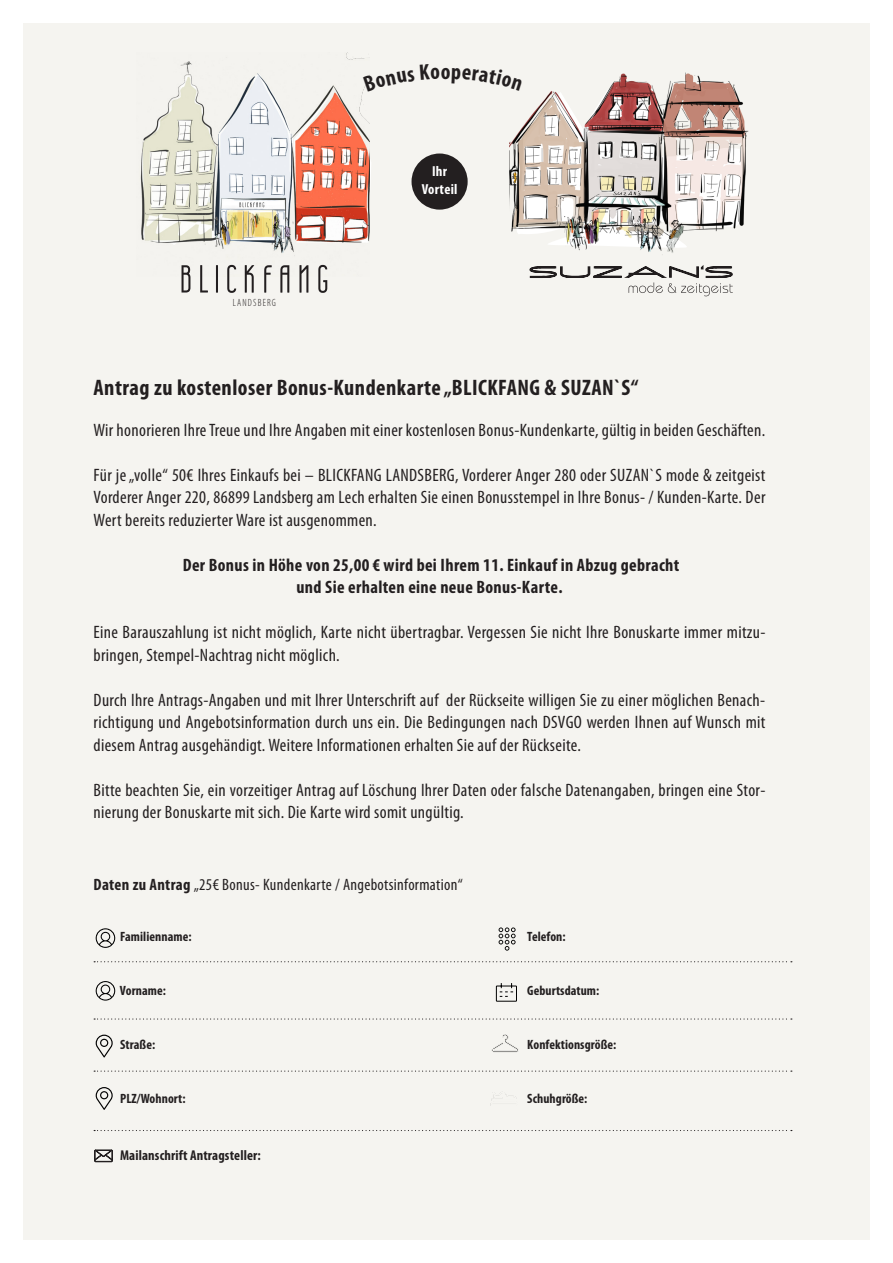
<style>
.page{position:relative;width:893px;height:1263px;background:#fff}
.page>*{position:absolute;margin:0;border:0;box-sizing:border-box;transform-origin:0 0}
.t1{font:700 condensed 22.5px "Myriad Pro";letter-spacing:.02em;color:#231f20}
.t2{font:condensed 18px/22.5px "Myriad Pro";letter-spacing:.02em;color:#231f20;text-align:justify}
.t3{font:700 condensed 18px/22.5px "Myriad Pro";letter-spacing:.02em;color:#231f20;text-align:center}
.t4{font:condensed 16.5px "Myriad Pro";letter-spacing:.02em;color:#231f20}
.t5{font:700 condensed 14.55px/18.1px "Myriad Pro";letter-spacing:.02em;color:#fff;text-align:center}
.t6{font:700 condensed 14.25px "Myriad Pro";letter-spacing:.01em;color:#231f20}
.t7{font:700 condensed 13.5px "Myriad Pro";letter-spacing:.005em;color:#231f20}
.t8{font:300 condensed 10.5px "Myriad Pro";letter-spacing:.12em;color:#231f20;scale:.94 1}
.s1{font-weight:700}
</style>
<div class="page">
<div style="left:23px;top:23px;width:847px;height:1216px;background:#f5f4f0"></div>
<svg style="left:182px;top:265px;width:8px;height:27px"></svg>
<svg style="left:200px;top:265px;width:8px;height:27px"></svg>
<svg style="left:216px;top:265px;width:2px;height:28px"></svg>
<svg style="left:227px;top:265px;width:9px;height:28px"></svg>
<svg style="left:245px;top:265px;width:9px;height:28px"></svg>
<svg style="left:264px;top:265px;width:8px;height:28px"></svg>
<svg style="left:280px;top:265px;width:9px;height:28px"></svg>
<svg style="left:299px;top:265px;width:9px;height:28px"></svg>
<svg style="left:318px;top:265px;width:9px;height:28px"></svg>
<img style="left:578px;top:117px;width:171px;height:138px">
<svg style="left:529px;top:265px;width:204px;height:31px"></svg>
<svg style="left:94px;top:961px;width:698px;height:1px"></svg>
<svg style="left:94px;top:1018px;width:698px;height:1px"></svg>
<svg style="left:94px;top:1070px;width:698px;height:2px"></svg>
<svg style="left:94px;top:1130px;width:698px;height:1px"></svg>
<svg style="left:94px;top:1149px;width:19px;height:13px"></svg>
<svg style="left:491px;top:1092px;width:26px;height:9px"></svg>
<svg style="left:491px;top:1034px;width:27px;height:18px"></svg>
<svg style="left:495px;top:983px;width:22px;height:19px"></svg>
<svg style="left:499px;top:927px;width:17px;height:24px"></svg>
<svg style="left:96px;top:1087px;width:17px;height:23px"></svg>
<svg style="left:96px;top:1035px;width:17px;height:22px"></svg>
<svg style="left:96px;top:981px;width:19px;height:19px"></svg>
<svg style="left:96px;top:928px;width:19px;height:20px"></svg>
<svg style="left:140px;top:64px;width:603px;height:185px"></svg>
<p class="t8" style="left:233px;top:297px;width:47px">LANDSBERG</p>
<p class="t5" style="left:422px;top:161px;width:37px">Ihr<br>Vorteil</p>
<p class="t1" style="left:94px;top:374px;width:546px">Antrag zu kostenloser Bonus-Kundenkarte „BLICKFANG &amp; SUZAN`S“</p>
<p class="t2" style="left:94px;top:418px;width:673px">Wir honorieren Ihre Treue und Ihre Angaben mit einer kostenlosen Bonus-Kundenkarte, gültig in beiden Geschäften.</p>
<p class="t2" style="left:94px;top:463px;width:673px">Für je „volle“ 50€ Ihres Einkaufs bei – BLICKFANG LANDSBERG, Vorderer Anger 280 oder SUZAN`S mode &amp; zeitgeist Vorderer Anger 220, 86899 Landsberg am Lech erhalten Sie einen Bonusstempel in Ihre Bonus- / Kunden-Karte. Der Wert bereits reduzierter Ware ist ausgenommen.</p>
<p class="t3" style="left:183px;top:553px;width:498px">Der Bonus in Höhe von 25,00 € wird bei Ihrem 11. Einkauf in Abzug gebracht und Sie erhalten eine neue Bonus-Karte.</p>
<p class="t2" style="left:94px;top:621px;width:673px">Eine Barauszahlung ist nicht möglich, Karte nicht übertragbar. Vergessen Sie nicht Ihre Bonuskarte immer mitzu&shy;bringen, Stempel-Nachtrag nicht möglich.</p>
<p class="t2" style="left:94px;top:688px;width:673px">Durch Ihre Antrags-Angaben und mit Ihrer Unterschrift auf der Rückseite willigen Sie zu einer möglichen Benach&shy;richtigung und Angebotsinformation durch uns ein. Die Bedingungen nach DSVGO werden Ihnen auf Wunsch mit diesem Antrag ausgehändigt. Weitere Informationen erhalten Sie auf der Rückseite.</p>
<p class="t2" style="left:94px;top:778px;width:673px">Bitte beachten Sie, ein vorzeitiger Antrag auf Löschung Ihrer Daten oder falsche Datenangaben, bringen eine Stor&shy;nierung der Bonuskarte mit sich. Die Karte wird somit ungültig.</p>
<p class="t4" style="left:94px;top:875px;width:371px"><span class="s1">Daten zu Antrag</span> „25€ Bonus- Kundenkarte / Angebotsinformation“</p>
<p class="t7" style="left:120px;top:928px;width:73px">Familienname:</p>
<p class="t7" style="left:120px;top:982px;width:47px">Vorname:</p>
<p class="t7" style="left:120px;top:1036px;width:37px">Straße:</p>
<p class="t7" style="left:120px;top:1090px;width:67px">PLZ/Wohnort:</p>
<p class="t6" style="left:120px;top:1147px;width:142px">Mailanschrift Antragsteller:</p>
<p class="t7" style="left:527px;top:928px;width:40px">Telefon:</p>
<p class="t7" style="left:527px;top:982px;width:73px">Geburtsdatum:</p>
<p class="t7" style="left:527px;top:1036px;width:91px">Konfektionsgröße:</p>
<p class="t7" style="left:527px;top:1090px;width:62px">Schuhgröße:</p>
</div>
